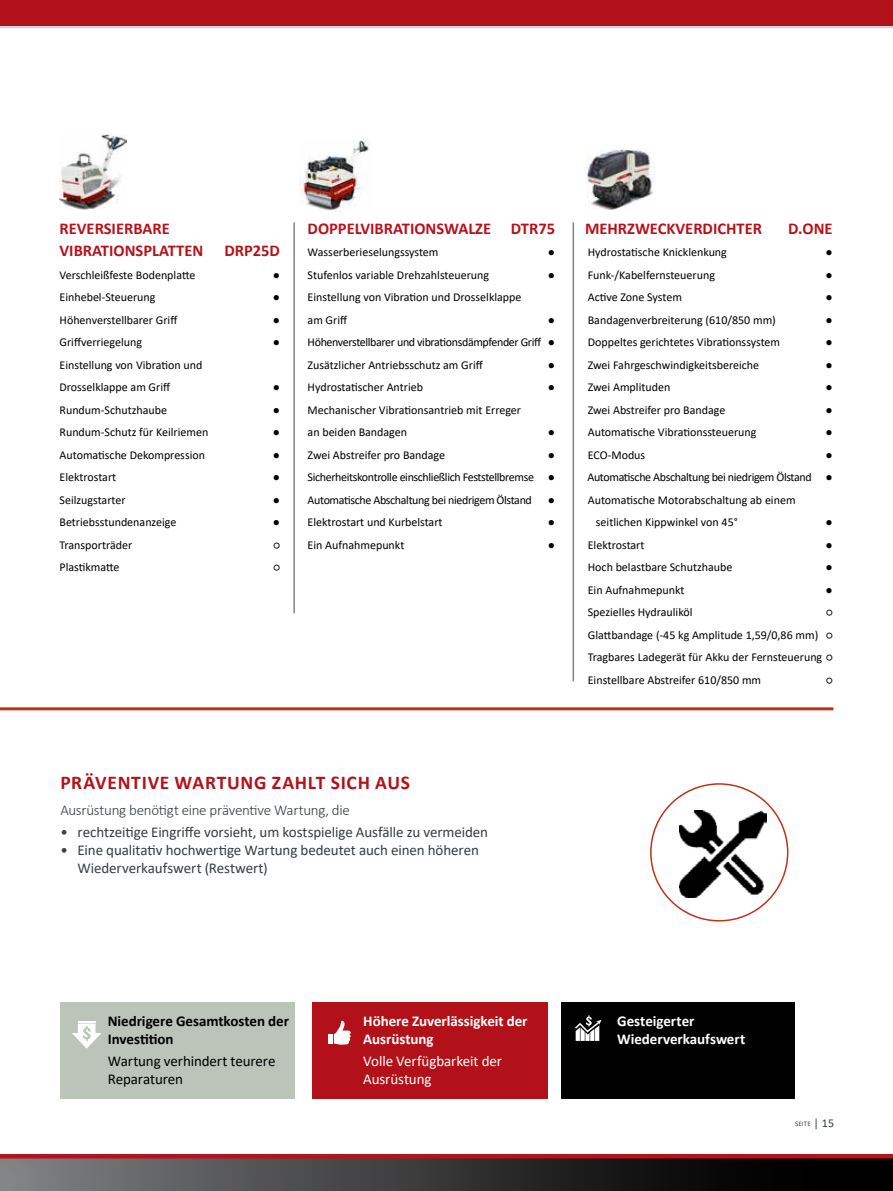
<style>
.page{position:relative;width:893px;height:1191px;background:#fff}
.page>*{position:absolute;margin:0;border:0;box-sizing:border-box;transform-origin:0 0}
.t1{font:700 19.5px "Calibri";letter-spacing:.04em;color:#b3111a}
.t2{font:700 16.5px/22.5px "Calibri";color:#b7121b}
.t3{font:15px/18px "Calibri";letter-spacing:-.005em;color:#373d42}
.t4{font:700 15px/18px "Calibri";letter-spacing:-.005em;color:#fff}
.t5{font:300 15px "Calibri";letter-spacing:-.02em;color:#373d42}
.t6{font:700 15px/18px "Calibri";letter-spacing:-.005em;color:#000}
.t7{font:15px/18px "Calibri";letter-spacing:-.01em;color:#000}
.t8{font:15px/18px "Calibri";letter-spacing:-.005em;color:#fff}
.t9{font:12px/22.5px "Calibri";color:#000}
.t10{font:12px "Calibri";letter-spacing:-.03em;color:#000}
.t11{font:7.05px "Calibri";letter-spacing:.025em;color:#373d42}
.s1{font-size:12px}
</style>
<div class="page">
<div style="left:60px;top:1002px;width:235px;height:96px;background:#bcc3b9"></div>
<div style="left:313px;top:1002px;width:235px;height:96px;background:#b3111a"></div>
<div style="left:562px;top:1002px;width:233px;height:96px;background:#000"></div>
<svg style="left:72px;top:1021px;width:29px;height:27px"></svg>
<svg style="left:329px;top:1020px;width:22px;height:25px"></svg>
<svg style="left:575px;top:1015px;width:26px;height:26px"></svg>
<hr style="left:0;top:25px;width:893px;height:3px;background:#d1d3d4">
<div style="left:0;top:0;width:893px;height:26px;background:#b3111a"></div>
<img style="left:60px;top:135px;width:66px;height:74px">
<img style="left:300px;top:140px;width:70px;height:72px">
<img style="left:586px;top:148px;width:69px;height:61px">
<hr style="left:293px;top:222px;width:2px;height:391px;background:#808285">
<hr style="left:573px;top:222px;width:1px;height:459px;background:#808285">
<hr style="left:0;top:707px;width:833px;height:3px;background:#c0311a">
<div style="left:0;top:1157px;width:893px;height:34px;background:linear-gradient(to right,#7e7f82,#000)"></div>
<hr style="left:0;top:1154px;width:893px;height:4px;background:#b7121b">
<img style="left:679px;top:810px;width:87px;height:87px">
<h2 class="t2" style="left:60px;top:217px;width:145px">REVERSIERBARE<br>VIBRATIONSPLATTEN</h2>
<h2 class="t2" style="left:224px;top:239px;width:57px">DRP25D</h2>
<p class="t9" style="left:60px;top:263px;width:137px">Verschleißfeste Bodenplatte</p>
<p class="t9" style="left:273px;top:263px;width:9px">●</p>
<p class="t9" style="left:60px;top:285px;width:97px">Einhebel-Steuerung</p>
<p class="t9" style="left:273px;top:285px;width:9px">●</p>
<p class="t9" style="left:60px;top:308px;width:119px">Höhenverstellbarer Griff</p>
<p class="t9" style="left:273px;top:308px;width:9px">●</p>
<p class="t9" style="left:60px;top:330px;width:84px">Griffverriegelung</p>
<p class="t9" style="left:273px;top:330px;width:9px">●</p>
<p class="t9" style="left:60px;top:353px;width:144px">Einstellung von Vibration und<br>Drosselklappe am Griff</p>
<p class="t9" style="left:273px;top:375px;width:9px">●</p>
<p class="t9" style="left:60px;top:398px;width:109px">Rundum-Schutzhaube</p>
<p class="t9" style="left:273px;top:398px;width:9px">●</p>
<p class="t9" style="left:60px;top:420px;width:150px">Rundum-Schutz für Keilriemen</p>
<p class="t9" style="left:273px;top:420px;width:9px">●</p>
<p class="t9" style="left:60px;top:443px;width:147px">Automatische Dekompression</p>
<p class="t9" style="left:273px;top:443px;width:9px">●</p>
<p class="t9" style="left:60px;top:465px;width:58px">Elektrostart</p>
<p class="t9" style="left:273px;top:465px;width:9px">●</p>
<p class="t9" style="left:60px;top:488px;width:68px">Seilzugstarter</p>
<p class="t9" style="left:273px;top:488px;width:9px">●</p>
<p class="t9" style="left:60px;top:510px;width:118px">Betriebsstundenanzeige</p>
<p class="t9" style="left:273px;top:510px;width:9px">●</p>
<p class="t9" style="left:60px;top:533px;width:74px">Transporträder</p>
<p class="t9" style="left:273px;top:533px;width:8px">○</p>
<p class="t9" style="left:60px;top:555px;width:62px">Plastikmatte</p>
<p class="t9" style="left:273px;top:555px;width:8px">○</p>
<h2 class="t2" style="left:308px;top:217px;width:249px">DOPPELVIBRATIONSWALZE DTR75</h2>
<p class="t9" style="left:308px;top:240px;width:132px">Wasserberieselungssystem</p>
<p class="t9" style="left:548px;top:240px;width:9px">●</p>
<p class="t9" style="left:308px;top:263px;width:183px">Stufenlos variable Drehzahlsteuerung</p>
<p class="t9" style="left:548px;top:263px;width:9px">●</p>
<p class="t9" style="left:308px;top:285px;width:215px">Einstellung von Vibration und Drosselklappe am Griff</p>
<p class="t9" style="left:308px;top:308px;width:249px;text-align:justify;text-indent:240px">● Höhenverstellbarer und vibrationsdämpfender Griff ● Zusätzlicher Antriebsschutz am Griff</p>
<p class="t9" style="left:548px;top:353px;width:9px">●</p>
<p class="t9" style="left:308px;top:375px;width:117px">Hydrostatischer Antrieb</p>
<p class="t9" style="left:548px;top:375px;width:9px">●</p>
<p class="t9" style="left:308px;top:398px;width:215px">Mechanischer Vibrationsantrieb mit Erreger an beiden Bandagen</p>
<p class="t9" style="left:548px;top:420px;width:9px">●</p>
<p class="t9" style="left:308px;top:443px;width:139px">Zwei Abstreifer pro Bandage</p>
<p class="t9" style="left:308px;top:443px;width:249px;text-align:justify;text-indent:240px">● Sicherheitskontrolle einschließlich Feststellbremse ● Automatische Abschaltung bei niedrigem Ölstand</p>
<p class="t9" style="left:548px;top:488px;width:9px">●</p>
<p class="t9" style="left:308px;top:510px;width:136px">Elektrostart und Kurbelstart</p>
<p class="t9" style="left:548px;top:510px;width:9px">●</p>
<p class="t9" style="left:308px;top:533px;width:98px">Ein Aufnahmepunkt</p>
<p class="t9" style="left:548px;top:533px;width:9px">●</p>
<h2 class="t2" style="left:585px;top:217px;width:179px">MEHRZWECKVERDICHTER</h2>
<h2 class="t2" style="left:788px;top:217px;width:46px">D.ONE</h2>
<p class="t9" style="left:588px;top:240px;width:141px">Hydrostatische Knicklenkung</p>
<p class="t9" style="left:825px;top:240px;width:9px">●</p>
<p class="t9" style="left:588px;top:263px;width:129px">Funk-/Kabelfernsteuerung</p>
<p class="t9" style="left:825px;top:263px;width:9px">●</p>
<p class="t9" style="left:588px;top:285px;width:96px">Active Zone System</p>
<p class="t9" style="left:825px;top:285px;width:9px">●</p>
<p class="t9" style="left:588px;top:308px;width:190px">Bandagenverbreiterung (610/850 mm)</p>
<p class="t9" style="left:825px;top:308px;width:9px">●</p>
<p class="t9" style="left:588px;top:330px;width:194px">Doppeltes gerichtetes Vibrationssystem</p>
<p class="t9" style="left:825px;top:330px;width:9px">●</p>
<p class="t9" style="left:588px;top:353px;width:173px">Zwei Fahrgeschwindigkeitsbereiche</p>
<p class="t9" style="left:825px;top:353px;width:9px">●</p>
<p class="t9" style="left:588px;top:375px;width:84px">Zwei Amplituden</p>
<p class="t9" style="left:825px;top:375px;width:9px">●</p>
<p class="t9" style="left:588px;top:398px;width:139px">Zwei Abstreifer pro Bandage</p>
<p class="t9" style="left:825px;top:398px;width:9px">●</p>
<p class="t9" style="left:588px;top:420px;width:170px">Automatische Vibrationssteuerung</p>
<p class="t9" style="left:825px;top:420px;width:9px">●</p>
<p class="t9" style="left:588px;top:443px;width:59px">ECO-Modus</p>
<p class="t9" style="left:825px;top:443px;width:9px">●</p>
<p class="t10" style="left:587px;top:469px;width:247px">Automatische Abschaltung bei niedrigem Ölstand ●</p>
<p class="t9" style="left:588px;top:488px;width:209px">Automatische Motorabschaltung ab einem</p>
<p class="t9" style="left:596px;top:510px;width:143px">seitlichen Kippwinkel von 45°</p>
<p class="t9" style="left:825px;top:510px;width:9px">●</p>
<p class="t9" style="left:588px;top:533px;width:58px">Elektrostart</p>
<p class="t9" style="left:825px;top:533px;width:9px">●</p>
<p class="t9" style="left:588px;top:555px;width:146px">Hoch belastbare Schutzhaube</p>
<p class="t9" style="left:825px;top:555px;width:9px">●</p>
<p class="t9" style="left:588px;top:578px;width:98px">Ein Aufnahmepunkt</p>
<p class="t9" style="left:825px;top:578px;width:9px">●</p>
<p class="t9" style="left:588px;top:600px;width:106px">Spezielles Hydrauliköl</p>
<p class="t9" style="left:588px;top:600px;width:246px;text-align:justify;text-indent:238px">○ Glattbandage (-45 kg Amplitude 1,59/0,86 mm) ○ Tragbares Ladegerät für Akku der Fernsteuerung ○ Einstellbare Abstreifer 610/850 mm</p>
<p class="t9" style="left:826px;top:668px;width:8px">○</p>
<h1 class="t1" style="left:60px;top:769px;width:351px">PRÄVENTIVE WARTUNG ZAHLT SICH AUS</h1>
<p class="t5" style="left:60px;top:800px;width:291px">Ausrüstung benötigt eine präventive Wartung, die</p>
<p class="t3" style="left:60px;top:822px;width:429px">• rechtzeitige Eingriffe vorsieht, um kostspielige Ausfälle zu vermeiden</p>
<p class="t3" style="left:77px;top:840px;width:403px;text-indent:-17px">• Eine qualitativ hochwertige Wartung bedeutet auch einen höheren<br>Wiederverkaufswert (Restwert)</p>
<p class="t6" style="left:108px;top:1012px;width:183px">Niedrigere Gesamtkosten der<br>Investition</p>
<p class="t7" style="left:108px;top:1052px;width:169px">Wartung verhindert teurere<br>Reparaturen</p>
<p class="t4" style="left:363px;top:1012px;width:166px">Höhere Zuverlässigkeit der<br>Ausrüstung</p>
<p class="t8" style="left:363px;top:1052px;width:140px">Volle Verfügbarkeit der<br>Ausrüstung</p>
<p class="t4" style="left:617px;top:1012px;width:129px">Gesteigerter<br>Wiederverkaufswert</p>
<p class="t11" style="left:795px;top:1118px;width:41px">SEITE <span class="s1">| 15</span></p>
</div>
